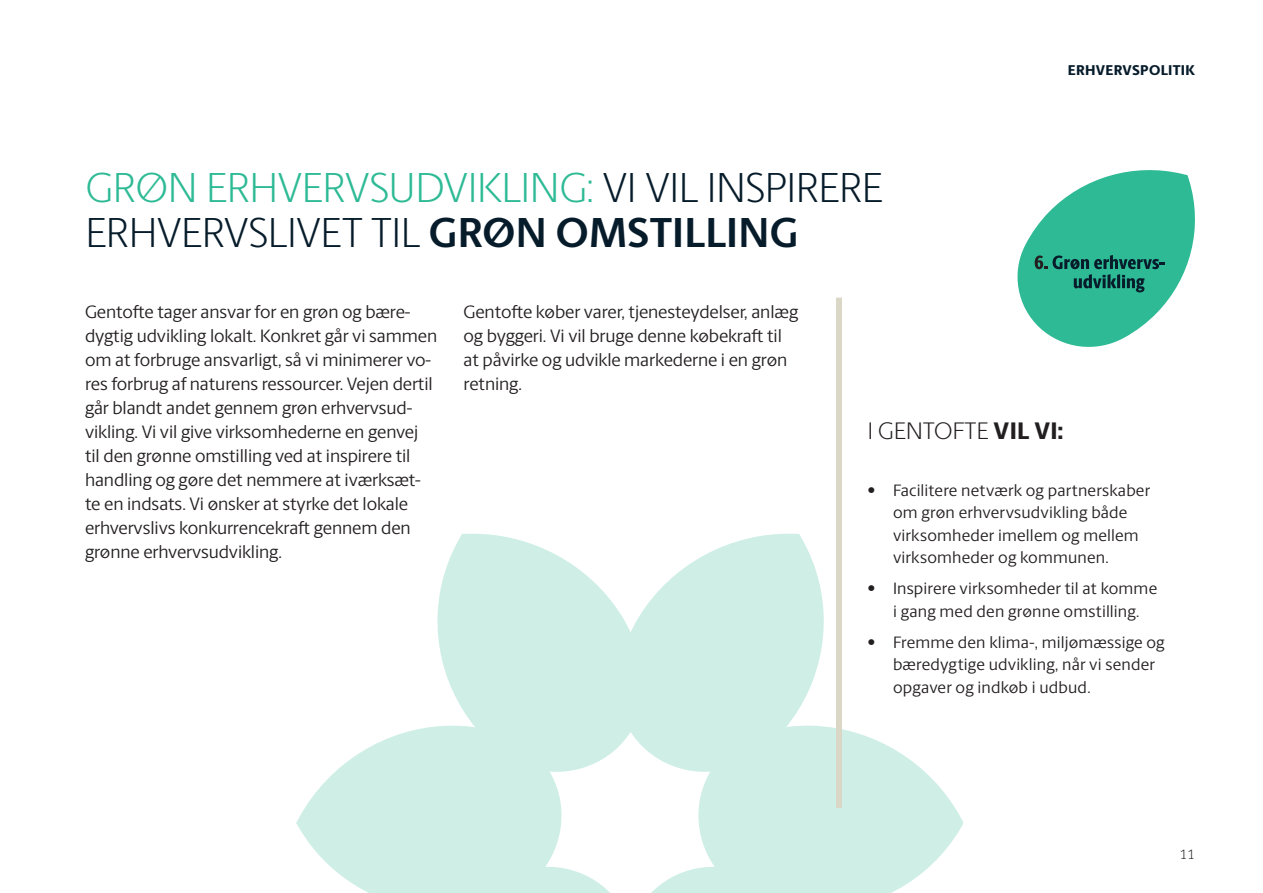
<style>
.page{position:relative;width:1263px;height:893px;background:#fff}
.page>*{position:absolute;margin:0;border:0;box-sizing:border-box;transform-origin:0 0}
.t1{font:300 42px/45px "Berlingske Sans";color:#071c2b}
.t2{font:300 24px "Berlingske Sans";letter-spacing:.01em;color:#231f20}
.t3{font:18px/24px "Berlingske Sans";letter-spacing:-.005em;color:#231f20}
.t4{font:16.5px/22.5px "Berlingske Sans";letter-spacing:.01em;color:#231f20}
.t5{font:800 14.25px "Berlingske Sans";letter-spacing:.02em;color:#071c2b}
.t6{font:300 13.5px "Berlingske Sans";color:#231f20}
.s1{color:#2dba95}
.s2{font-weight:700}
.s3{font-weight:800}
</style>
<div class="page">
<svg style="left:652px;top:534px;width:172px;height:191px;background:#d5f1e9"></svg>
<svg style="left:437px;top:534px;width:215px;height:191px;fill:#cfefe6"></svg>
<svg style="left:296px;top:725px;width:667px;height:168px"></svg>
<div style="left:836px;top:298px;width:6px;height:510px;background:#dad7c6"></div>
<svg style="left:1017px;top:170px;width:178px;height:177px"></svg>
<h1 class="t1" style="left:86px;top:163px;width:798px"><span class="s1">GRØN ERHVERVSUDVIKLING:</span> VI VIL INSPIRERE<br>ERHVERVSLIVET TIL <span class="s2">GRØN OMSTILLING</span></h1>
<p class="t5" style="left:1068px;top:60px;width:129px">ERHVERVSPOLITIK</p>
<p class="t3" style="left:85px;top:299px;width:354px">Gentofte tager ansvar for en grøn og bære&shy;dygtig udvikling lokalt. Konkret går vi sammen om at forbruge ansvarligt, så vi minimerer vo&shy;res forbrug af naturens ressourcer. Vejen dertil går blandt andet gennem grøn erhvervsud&shy;vikling. Vi vil give virksomhederne en genvej til den grønne omstilling ved at inspirere til handling og gøre det nemmere at iværksæt&shy;te en indsats. Vi ønsker at styrke det lokale erhvervslivs konkurrencekraft gennem den grønne erhvervsudvikling.</p>
<p class="t3" style="left:463px;top:299px;width:336px">Gentofte køber varer, tjenesteydelser, anlæg og byggeri. Vi vil bruge denne købekraft til at påvirke og udvikle markederne i en grøn retning.</p>
<h2 class="t2" style="left:868px;top:415px;width:197px">I GENTOFTE <span class="s3">VIL VI:</span></h2>
<p class="t4" style="left:893px;top:478px;width:259px;text-indent:-26px">• Facilitere netværk og partnerskaber om grøn erhvervsudvikling både virksomheder imellem og mellem virksomheder og kommunen.</p>
<p class="t4" style="left:867px;top:577px;width:291px;text-align:center">• Inspirere virksomheder til at komme i gang med den grønne omstilling.</p>
<p class="t4" style="left:893px;top:630px;width:273px;text-indent:-26px">• Fremme den klima-, miljømæssige og bæredygtige udvikling, når vi sender opgaver og indkøb i udbud.</p>
<p class="t6" style="left:1180px;top:845px;width:17px">11</p>
</div>
